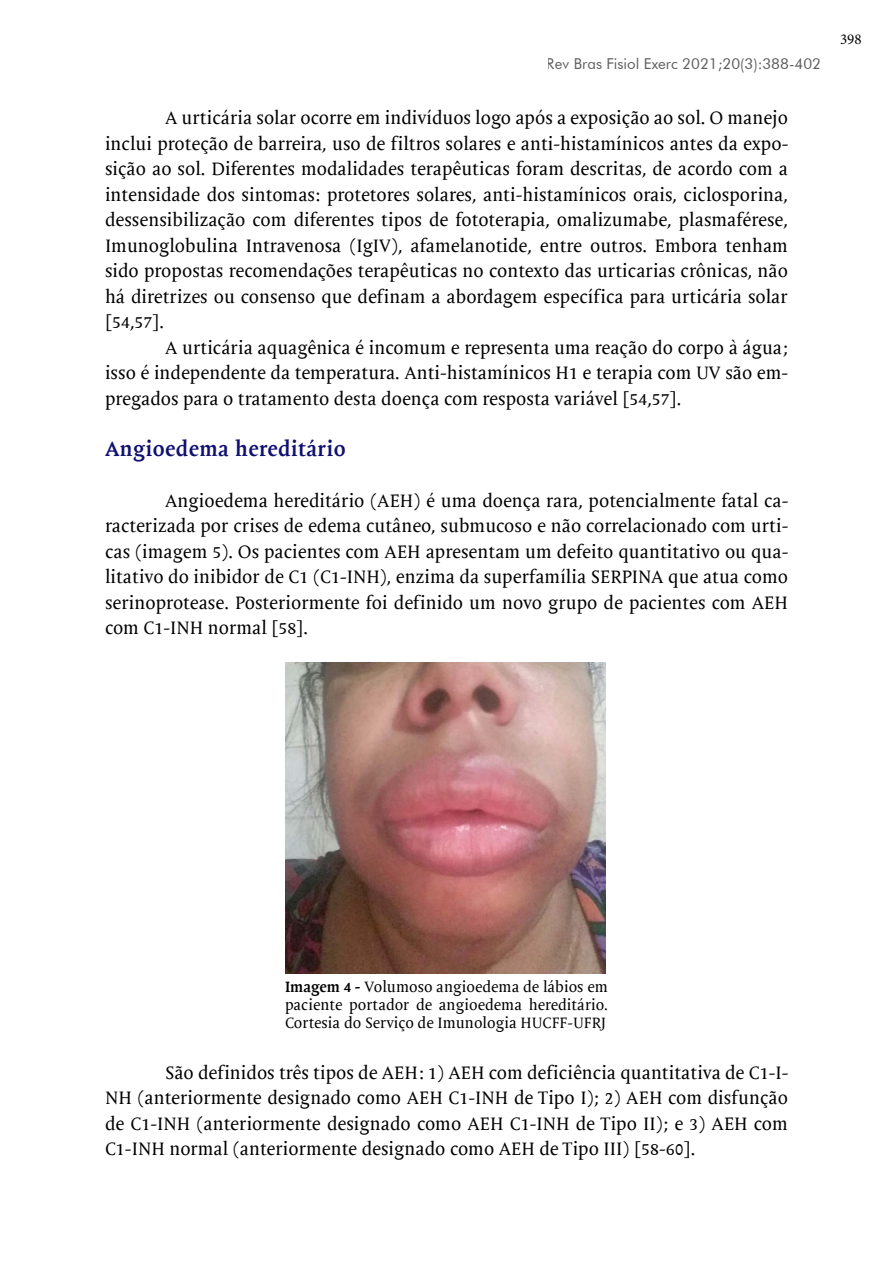
<style>
.page{position:relative;width:893px;height:1263px;background:#fff}
.page>*{position:absolute;margin:0;border:0;box-sizing:border-box;transform-origin:0 0}
.t1{font:700 21px "Mantika Book W01";letter-spacing:.02em;color:#101070}
.t2{font:18px/25.5px "Mantika Book W01";color:#000;text-align:justify}
.t3{font:15px/18px "Mantika Book W01";color:#000;text-align:justify}
.t4{font:15px "Futura BT";color:#000}
.t5{font:15px "Minion Pro";color:#000}
.s1{font-weight:700}
</style>
<div class="page">
<img style="left:285px;top:663px;width:320px;height:311px">
<p class="t4" style="left:547px;top:55px;width:276px">Rev Bras Fisiol Exerc 2021;20(3):388-402</p>
<p class="t2" style="left:105px;top:105px;width:685px;text-indent:60px">A urticária solar ocorre em indivíduos logo após a exposição ao sol. O manejo inclui proteção de barreira, uso de filtros solares e anti-histamínicos antes da expo&shy;sição ao sol. Diferentes modalidades terapêuticas foram descritas, de acordo com a intensidade dos sintomas: protetores solares, anti-histamínicos orais, ciclosporina, dessensibilização com diferentes tipos de fototerapia, omalizumabe, plasmaférese, Imunoglobulina Intravenosa (IgIV), afamelanotide, entre outros. Embora tenham sido propostas recomendações terapêuticas no contexto das urticarias crônicas, não há diretrizes ou consenso que definam a abordagem específica para urticária solar [54,57].</p>
<p class="t2" style="left:105px;top:335px;width:685px;text-indent:60px">A urticária aquagênica é incomum e representa uma reação do corpo à água; isso é independente da temperatura. Anti-histamínicos H1 e terapia com UV são em&shy;pregados para o tratamento desta doença com resposta variável [54,57].</p>
<p class="t1" style="left:105px;top:436px;width:242px">Angioedema hereditário</p>
<p class="t2" style="left:105px;top:488px;width:685px;text-indent:60px">Angioedema hereditário (AEH) é uma doença rara, potencialmente fatal ca&shy;racterizada por crises de edema cutâneo, submucoso e não correlacionado com urti&shy;cas (imagem 5). Os pacientes com AEH apresentam um defeito quantitativo ou qua&shy;litativo do inibidor de C1 (C1-INH), enzima da superfamília SERPINA que atua como serinoprotease. Posteriormente foi definido um novo grupo de pacientes com AEH com C1-INH normal [58].</p>
<p class="t5" style="left:840px;top:29px;width:23px">398</p>
<p class="t3" style="left:285px;top:978px;width:324px"><span class="s1">Imagem 4 -</span> Volumoso angioedema de lábios em paciente portador de angioedema hereditário.<br>Cortesia do Serviço de Imunologia HUCFF-UFRJ</p>
<p class="t2" style="left:105px;top:1060px;width:685px;text-indent:60px">São definidos três tipos de AEH: 1) AEH com deficiência quantitativa de C1-I-NH (anteriormente designado como AEH C1-INH de Tipo I); 2) AEH com disfunção de C1-INH (anteriormente designado como AEH C1-INH de Tipo II); e 3) AEH com C1-INH normal (anteriormente designado como AEH de Tipo III) [58-60].</p>
</div>
